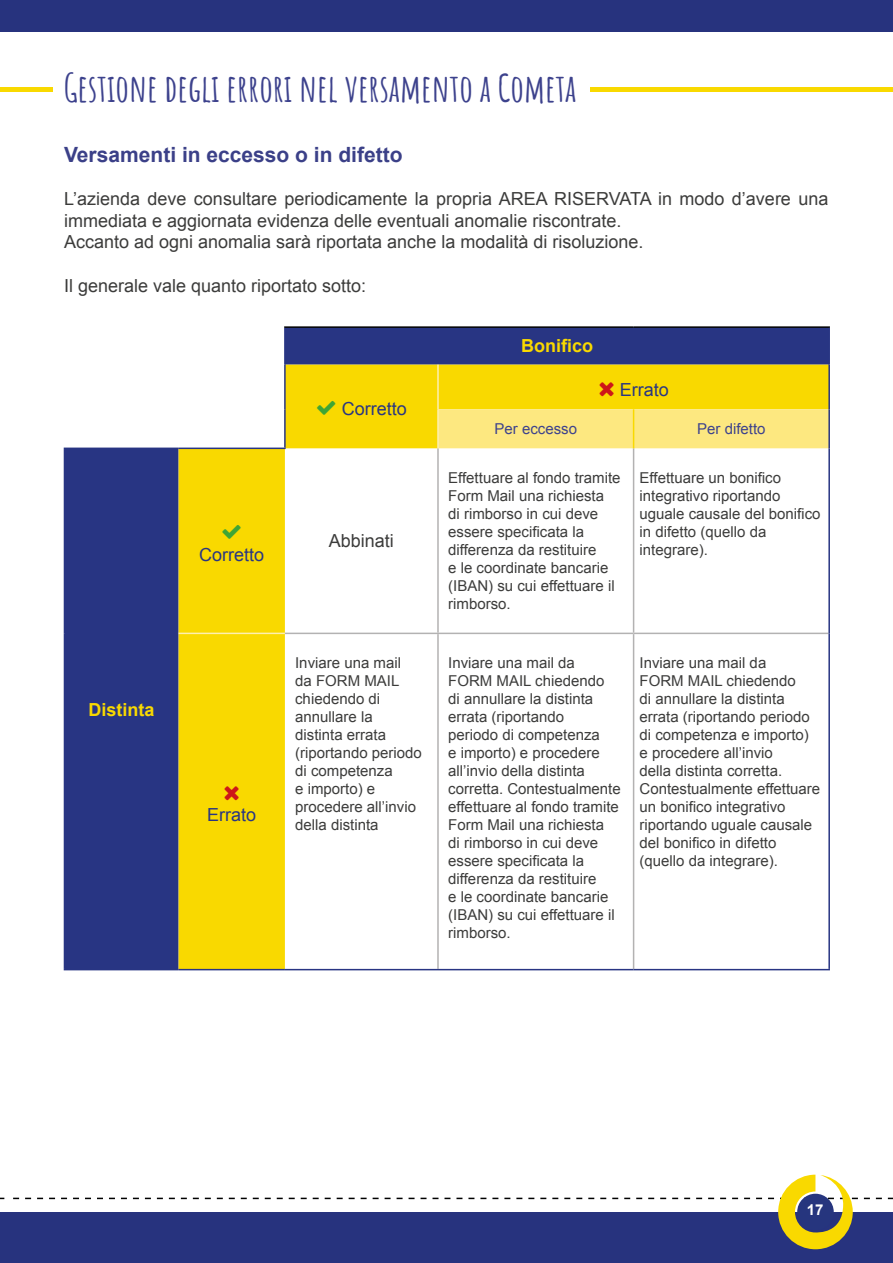
<style>
.page{position:relative;width:893px;height:1263px;background:#fff}
.page>*{position:absolute;margin:0;border:0;box-sizing:border-box;transform-origin:0 0}
.t1{font:700 37.5px "Amatic SC";color:#3d428d}
.t2{font:700 21px "Arial";color:#3b4088}
.t3{font:18px/21.6px "Arial";color:#3c3c3b}
.t4{font:18px "Arial";color:#283583}
.t5{font:700 18px "Arial";color:#f9d900}
.t6{font:15px/18px "Arial";color:#3c3c3b}
.t7{font:15px "Arial";color:#3d428d}
.t8{font:700 15px "Arial";color:#fff}
</style>
<div class="page">
<div style="left:0;top:1212px;width:893px;height:51px;background:#27337e"></div>
<div style="left:0;top:0;width:893px;height:32px;background:#27337e"></div>
<svg style="left:13px;top:1174px;width:880px;height:75px"></svg>
<hr style="left:591px;top:87px;width:302px;height:4px;background:#f9d900">
<hr style="left:0;top:87px;width:52px;height:4px;background:#f9d900">
<svg style="left:64px;top:328px;width:764px;height:641px;fill:#283583"></svg>
<svg style="left:179px;top:365px;width:649px;height:604px"></svg>
<div style="left:439px;top:409px;width:389px;height:39px;background:#fde880"></div>
<hr style="left:284px;top:326px;width:154px;height:2px;background:#000">
<hr style="left:438px;top:326px;width:196px;height:2px;background:#000">
<hr style="left:634px;top:326px;width:196px;height:2px;background:#000">
<hr style="left:437px;top:448px;width:2px;height:185px;background:#b3b2b2">
<hr style="left:285px;top:633px;width:153px;height:1px;background:#b3b2b2">
<hr style="left:438px;top:633px;width:196px;height:1px;background:#b3b2b2">
<hr style="left:437px;top:634px;width:2px;height:335px;background:#b3b2b2">
<hr style="left:633px;top:448px;width:1px;height:185px;background:#b3b2b2">
<hr style="left:634px;top:633px;width:194px;height:1px;background:#b3b2b2">
<hr style="left:633px;top:634px;width:1px;height:335px;background:#b3b2b2">
<hr style="left:828px;top:448px;width:2px;height:185px;background:#283583">
<hr style="left:828px;top:633px;width:2px;height:336px;background:#283583">
<hr style="left:285px;top:969px;width:153px;height:1px;background:#283583">
<hr style="left:438px;top:969px;width:196px;height:1px;background:#283583">
<hr style="left:634px;top:969px;width:196px;height:1px;background:#283583">
<hr style="left:828px;top:328px;width:2px;height:37px;background:#283583">
<hr style="left:828px;top:365px;width:2px;height:44px;background:#283583">
<hr style="left:828px;top:409px;width:2px;height:39px;background:#283583">
<hr style="left:284px;top:328px;width:2px;height:37px;background:#283583">
<hr style="left:284px;top:365px;width:2px;height:44px;background:#283583">
<hr style="left:284px;top:409px;width:2px;height:39px;background:#283583">
<hr style="left:64px;top:448px;width:115px;height:1px;background:#283583">
<hr style="left:179px;top:448px;width:107px;height:1px;background:#283583">
<hr style="left:64px;top:969px;width:115px;height:1px;background:#283583">
<hr style="left:179px;top:969px;width:106px;height:1px;background:#283583">
<hr style="left:64px;top:449px;width:1px;height:184px;background:#283583">
<hr style="left:64px;top:633px;width:1px;height:336px;background:#283583">
<hr style="left:633px;top:409px;width:1px;height:39px;background:#f9d900">
<hr style="left:437px;top:365px;width:2px;height:44px;background:#feefb0">
<hr style="left:437px;top:409px;width:2px;height:39px;background:#feefb0">
<hr style="left:179px;top:633px;width:106px;height:1px;background:#feefb0">
<svg style="left:317px;top:401px;width:18px;height:14px"></svg>
<svg style="left:600px;top:382px;width:13px;height:14px"></svg>
<svg style="left:223px;top:525px;width:18px;height:14px"></svg>
<svg style="left:225px;top:786px;width:14px;height:14px"></svg>
<h1 class="t1" style="left:64px;top:59px;width:514px">GESTIONE DEGLI ERRORI NEL VERSAMENTO A COMETA</h1>
<h2 class="t2" style="left:64px;top:141px;width:340px">Versamenti in eccesso o in difetto</h2>
<p class="t3" style="left:64px;top:188px;width:766px">L’azienda deve consultare periodicamente la propria AREA RISERVATA in modo d’avere una immediata e aggiornata evidenza delle eventuali anomalie riscontrate.<br>Accanto ad ogni anomalia sarà riportata anche la modalità di risoluzione.</p>
<p class="t3" style="left:64px;top:275px;width:304px">Il generale vale quanto riportato sotto:</p>
<p class="t5" style="left:89px;top:697px;width:68px">Distinta</p>
<p class="t4" style="left:199px;top:542px;width:67px">Corretto</p>
<p class="t4" style="left:207px;top:803px;width:51px">Errato</p>
<p class="t4" style="left:342px;top:397px;width:67px">Corretto</p>
<p class="t3" style="left:329px;top:530px;width:67px">Abbinati</p>
<p class="t5" style="left:521px;top:334px;width:74px">Bonifico</p>
<p class="t4" style="left:620px;top:378px;width:51px">Errato</p>
<p class="t7" style="left:494px;top:419px;width:84px">Per eccesso</p>
<p class="t7" style="left:697px;top:419px;width:70px">Per difetto</p>
<p class="t6" style="left:448px;top:469px;width:174px">Effettuare al fondo tramite<br>Form Mail una richiesta<br>di rimborso in cui deve essere specificata la differenza da restituire<br>e le coordinate bancarie (IBAN) su cui effettuare il rimborso.</p>
<p class="t6" style="left:640px;top:469px;width:182px">Effettuare un bonifico integrativo riportando uguale causale del bonifico in difetto (quello da integrare).</p>
<p class="t6" style="left:295px;top:654px;width:128px">Inviare una mail<br>da FORM MAIL chiedendo di annullare la distinta errata (riportando periodo di competenza<br>e importo) e procedere all’invio della distinta</p>
<p class="t6" style="left:448px;top:654px;width:174px">Inviare una mail da<br>FORM MAIL chiedendo<br>di annullare la distinta errata (riportando<br>periodo di competenza<br>e importo) e procedere all’invio della distinta corretta. Contestualmente effettuare al fondo tramite<br>Form Mail una richiesta<br>di rimborso in cui deve essere specificata la differenza da restituire<br>e le coordinate bancarie (IBAN) su cui effettuare il rimborso.</p>
<p class="t6" style="left:640px;top:654px;width:182px">Inviare una mail da<br>FORM MAIL chiedendo<br>di annullare la distinta errata (riportando periodo di competenza e importo) e procedere all’invio<br>della distinta corretta.<br>Contestualmente effettuare un bonifico integrativo riportando uguale causale del bonifico in difetto (quello da integrare).</p>
<p class="t8" style="left:807px;top:1200px;width:18px">17</p>
</div>
